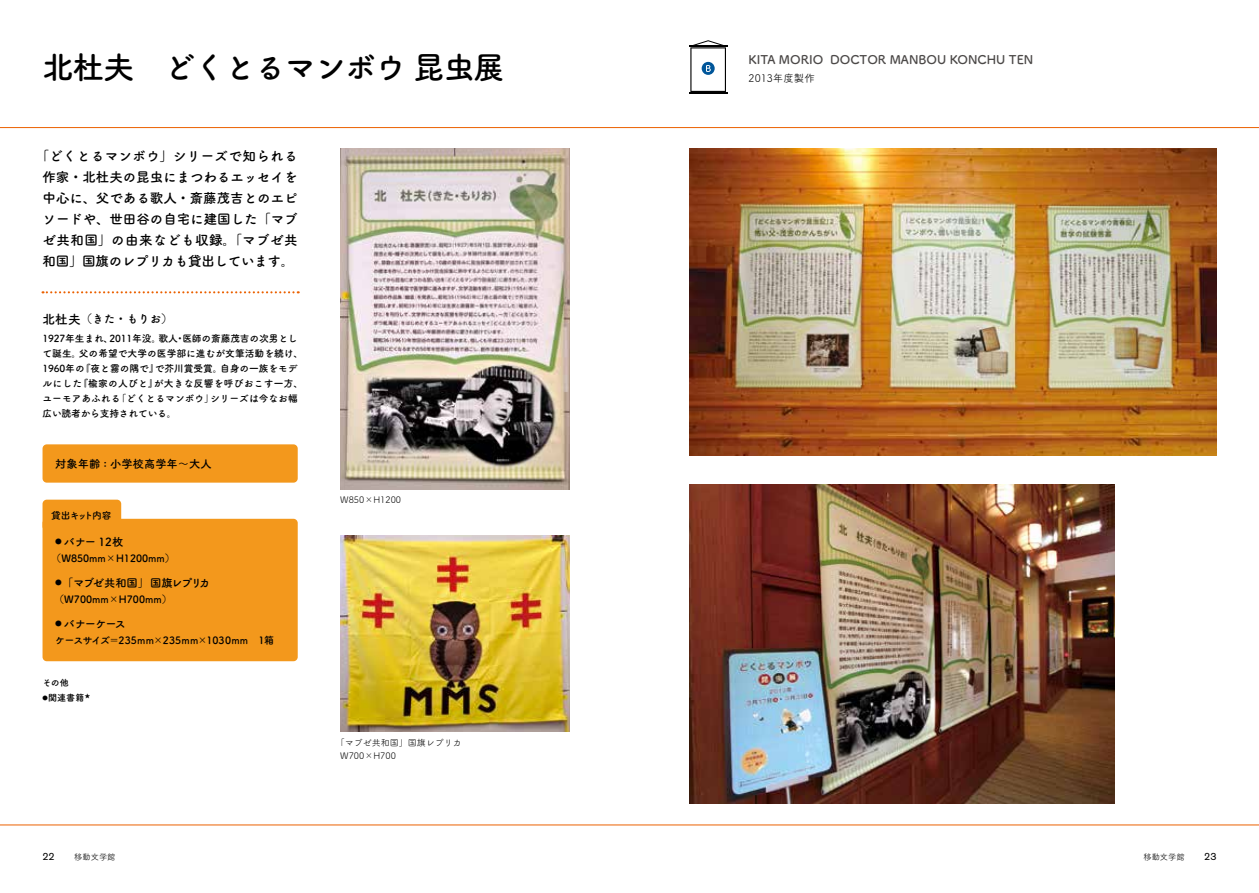
<style>
.page{position:relative;width:1259px;height:893px;background:#fff}
.page>*{position:absolute;margin:0;border:0;box-sizing:border-box;transform-origin:0 0}
.t1{font:700 31.5px "Tsuku A Rd Gothic";letter-spacing:-.04em;color:#000}
.t2{font:700 13.5px/21px "Tsuku A Rd Gothic";color:#000;text-align:center}
.t3{font:700 12px "Tsuku A Rd Gothic";color:#4c4948}
.t4{font:700 11.55px "Tsuku A Rd Gothic";color:#000}
.t5{font:700 11.25px "Tsuku A Rd Gothic";color:#000}
.t6{font:700 11.25px "Tsuku A Rd Gothic";letter-spacing:-.125em;color:#000}
.t7{font:10.5px "Tsuku A Rd Gothic";color:#000}
.t8{font:10.5px "Akzidenz Grotesk Pro";color:#000}
.t9{font:700 10.2px "Tsuku A Rd Gothic";color:#000}
.t10{font:700 9.75px/15px "Tsuku A Rd Gothic";color:#000}
.t11{font:700 9.75px "Tsuku A Rd Gothic";letter-spacing:-.11em;color:#000}
.t12{font:9px/13.5px "Tsuku A Rd Gothic";color:#000}
.t13{font:700 9px/15px "Tsuku A Rd Gothic";letter-spacing:.005em;color:#000}
.t14{font:8.25px "Tsuku A Rd Gothic";color:#000}
.s1{font-size:12.75px}
</style>
<div class="page">
<hr style="left:0;top:127px;width:1259px;height:1px;background:#eb6100">
<img style="left:340px;top:149px;width:230px;height:340px">
<div style="left:43px;top:444px;width:255px;height:39px;background:#f3981c;border-radius:4px"></div>
<div style="left:43px;top:519px;width:255px;height:142px;background:#f3981c;border-radius:4px"></div>
<div style="left:43px;top:500px;width:78px;height:31px;background:#f3981c;border-radius:4px"></div>
<svg style="left:43px;top:291px;width:256px;height:2px"></svg>
<hr style="left:0;top:825px;width:1259px;height:1px;background:#eb6100">
<img style="left:340px;top:536px;width:230px;height:195px">
<img style="left:689px;top:149px;width:527px;height:306px">
<img style="left:689px;top:485px;width:425px;height:319px">
<hr style="left:689px;top:45px;width:38px;height:2px;background:#000">
<hr style="left:689px;top:93px;width:38px;height:1px;background:#000">
<svg style="left:690px;top:40px;width:36px;height:52px"></svg>
<h1 class="t1" style="left:43px;top:42px;width:464px">北杜夫　どくとるマンボウ 昆虫展</h1>
<h2 class="t2" style="left:36px;top:144px;width:263px">「どくとるマンボウ」シリーズで知られる作家・北杜夫の昆虫にまつわるエッセイを中心に、父である歌人・斎藤茂吉とのエピソードや、世田谷の自宅に建国した「マブゼ共和国」の由来なども収録。「マブゼ共和国」国旗のレプリカも貸出しています。</h2>
<p class="t4" style="left:43px;top:310px;width:132px"><span class="s1">北杜夫</span>（きた・もりお）</p>
<p class="t10" style="left:43px;top:330px;width:262px">1927年生まれ、2011年没。歌人・医師の斎藤茂吉の次男として誕生。父の希望で大学の医学部に進むが文筆活動を続け、<br>1960年の『夜と霧の隅で』で芥川賞受賞。自身の一族をモデルにした『楡家の人びと』が大きな反響を呼びおこす一方、ユーモアあふれる「どくとるマンボウ」シリーズは今なお幅広い読者から支持されている。</p>
<p class="t5" style="left:55px;top:455px;width:158px">対象年齢 : 小学校高学年～大人</p>
<p class="t11" style="left:51px;top:508px;width:62px">貸出キット内容</p>
<p class="t5" style="left:55px;top:533px;width:70px"><sup>●</sup> バナー 12枚</p>
<p class="t9" style="left:51px;top:550px;width:125px">（W850mm×H1200mm）</p>
<p class="t6" style="left:55px;top:574px;width:157px"><sup>●</sup>「マブゼ共和国」国旗レプリカ</p>
<p class="t9" style="left:54px;top:591px;width:119px">（W700mm×H700mm）</p>
<p class="t5" style="left:55px;top:615px;width:72px"><sup>●</sup> バナーケース</p>
<p class="t9" style="left:55px;top:632px;width:220px">ケースサイズ＝235mm×235mm×1030mm　1箱</p>
<p class="t13" style="left:43px;top:675px;width:49px">その他<br><sup>◉</sup>関連書籍<sup>★</sup></p>
<p class="t12" style="left:340px;top:493px;width:62px">W850×H1200</p>
<p class="t12" style="left:340px;top:735px;width:123px;text-indent:-4px">「マブゼ共和国」国旗レプリカ<br>W700×H700</p>
<p class="t3" style="left:748px;top:50px;width:286px">KITA MORIO DOCTOR MANBOU KONCHU TEN</p>
<p class="t7" style="left:748px;top:70px;width:68px">2013年度製作</p>
<p class="t8" style="left:43px;top:850px;width:14px">22</p>
<p class="t14" style="left:74px;top:850px;width:43px">移動文学館</p>
<p class="t14" style="left:1143px;top:850px;width:43px">移動文学館</p>
<p class="t8" style="left:1204px;top:850px;width:14px">23</p>
</div>
